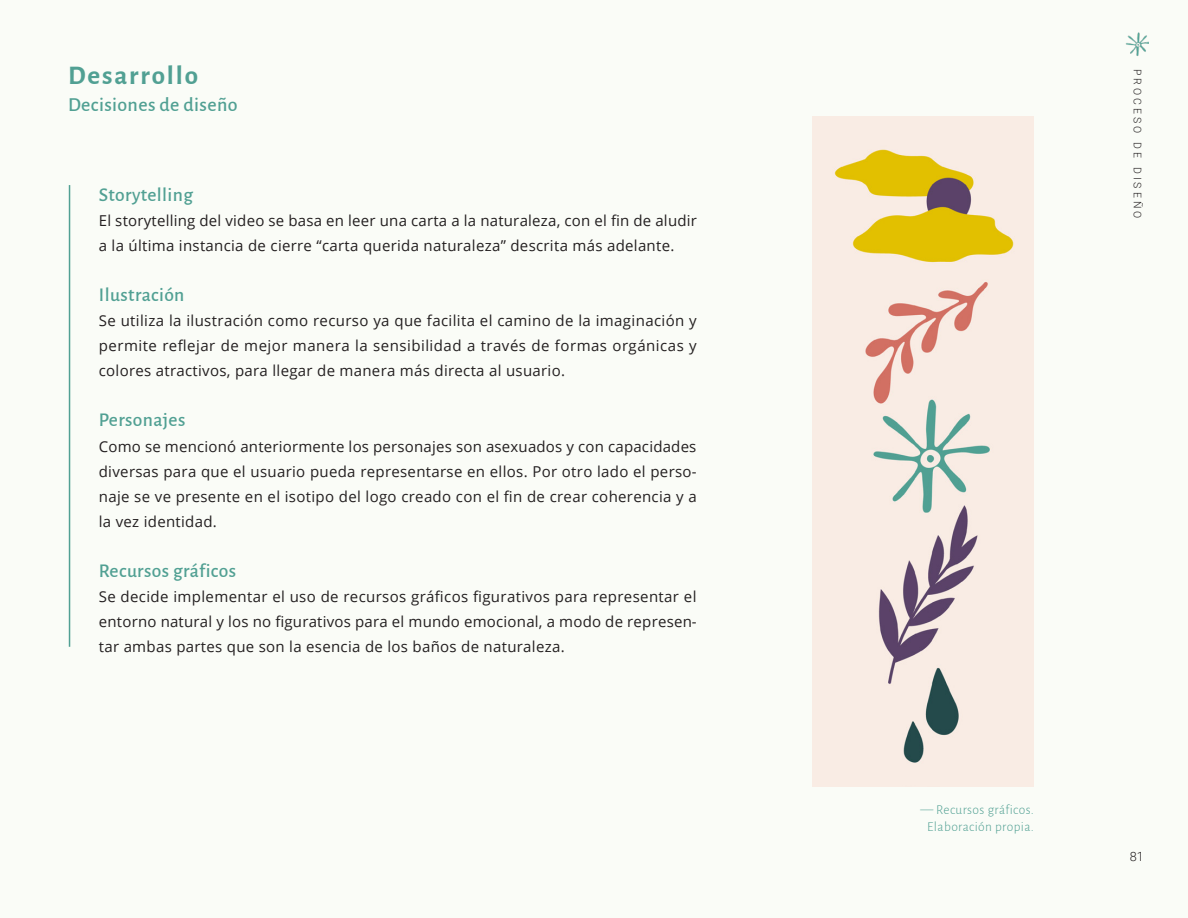
<style>
.page{position:relative;width:1188px;height:918px;background:#fff}
.page>*{position:absolute;margin:0;border:0;box-sizing:border-box;transform-origin:0 0}
.t1{font:700 27px "Alegreya Sans";letter-spacing:.07em;color:#51a093}
.t2{font:500 19.95px "Alegreya Sans";letter-spacing:.02em;color:#51a093}
.t3{font:500 19.5px "Alegreya Sans";letter-spacing:.02em;color:#51a093}
.t4{font:15px/25px "Open Sans";letter-spacing:.02em;color:#231f20;text-align:justify}
.cita_rosa_izqiu{font:300 13.5px "Alegreya Sans";letter-spacing:.03em;color:#51a093}
.t5{font:300 12.75px "Roboto";color:#231f20}
.t6{font:300 10.5px "Roboto";letter-spacing:.29em;color:#231f20}
</style>
<div class="page">
<img style="left:1125px;top:32px;width:24px;height:25px">
<hr style="left:69px;top:185px;width:1px;height:462px;background:#51a093">
<img style="left:813px;top:117px;width:220px;height:670px">
<p class="t1" style="left:68px;top:55px;width:132px">Desarrollo</p>
<p class="t2" style="left:68px;top:91px;width:171px">Decisiones de diseño</p>
<p class="t3" style="left:99px;top:181px;width:96px">Storytelling</p>
<p class="t4" style="left:99px;top:207px;width:600px">El storytelling del video se basa en leer una carta a la naturaleza, con el fin de aludir a la última instancia de cierre “carta querida naturaleza” descrita más adelante.</p>
<p class="t3" style="left:99px;top:281px;width:87px">Ilustración</p>
<p class="t4" style="left:99px;top:308px;width:599px">Se utiliza la ilustración como recurso ya que facilita el camino de la imaginación y permite reflejar de mejor manera la sensibilidad a través de formas orgánicas y colores atractivos, para llegar de manera más directa al usuario.</p>
<p class="t3" style="left:99px;top:406px;width:88px">Personajes</p>
<p class="t4" style="left:99px;top:433px;width:600px">Como se mencionó anteriormente los personajes son asexuados y con capacidades diversas para que el usuario pueda representarse en ellos. Por otro lado el perso&shy;naje se ve presente en el isotipo del logo creado con el fin de crear coherencia y a la vez identidad.</p>
<p class="t3" style="left:99px;top:557px;width:139px">Recursos gráficos</p>
<p class="t4" style="left:99px;top:584px;width:599px">Se decide implementar el uso de recursos gráficos figurativos para representar el entorno natural y los no figurativos para el mundo emocional, a modo de represen&shy;tar ambas partes que son la esencia de los baños de naturaleza.</p>
<p class="t6" style="left:1145px;top:69px;width:151px;rotate:90deg">PROCESO DE DISEÑO</p>
<p class="cita_rosa_izqiu" style="left:920px;top:801px;width:115px">— Recursos gráficos.</p>
<p class="cita_rosa_izqiu" style="left:927px;top:818px;width:108px">Elaboración propia.</p>
<p class="t5" style="left:1130px;top:847px;width:16px">81</p>
</div>
